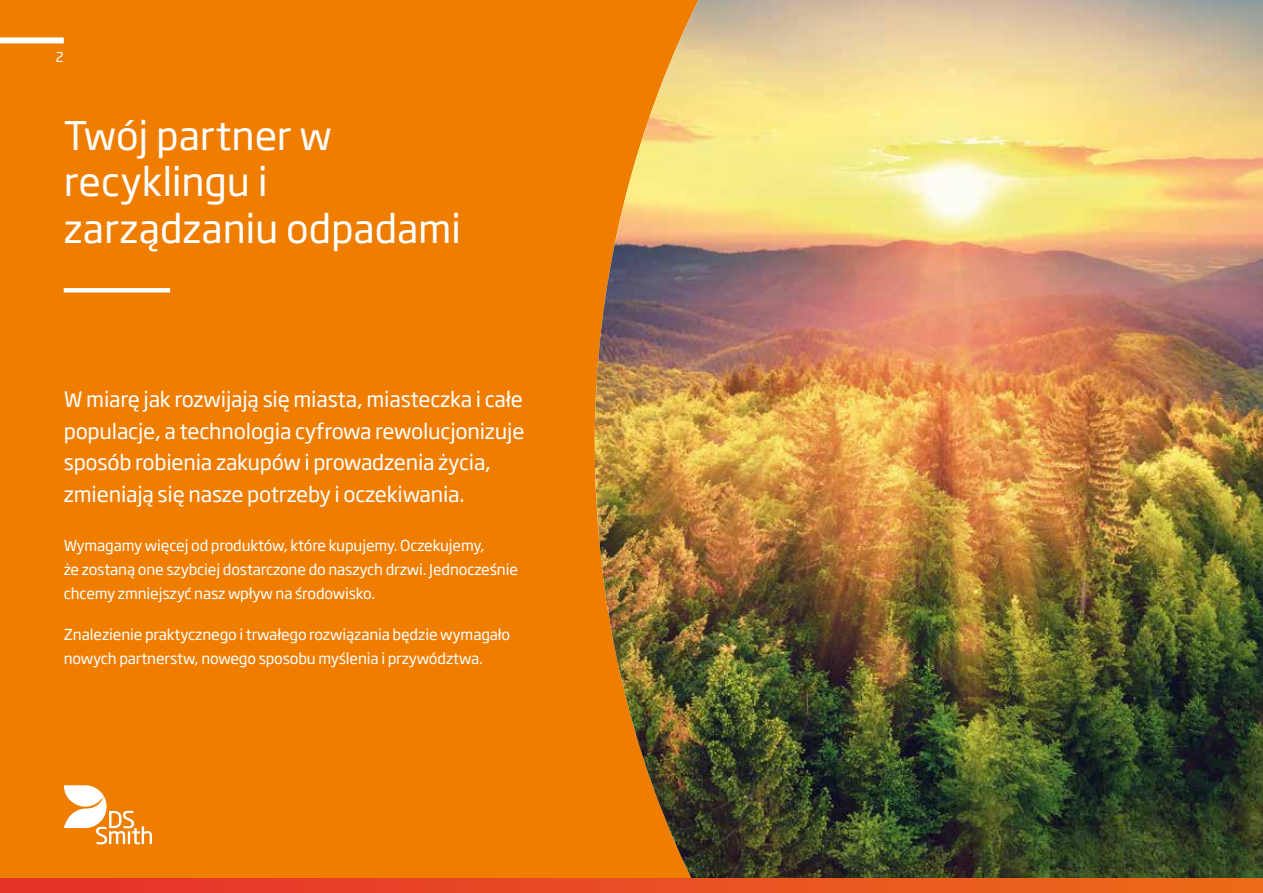
<style>
.page{position:relative;width:1263px;height:893px;background:#fff}
.page>*{position:absolute;margin:0;border:0;box-sizing:border-box;transform-origin:0 0}
.t1{font:39px/46.8px "Soho Gothic Pro";letter-spacing:-.005em;color:#fff}
.t2{font:21px/31.5px "Soho Gothic Pro";letter-spacing:-.01em;color:#fff}
.t3{font:15px/24px "Soho Gothic Pro";letter-spacing:-.01em;color:#fff}
.t4{font:13.5px "Soho Gothic Pro";color:#fff}
</style>
<div class="page">
<div style="left:0;top:0;width:1145px;height:893px;background:#ef7d00"></div>
<img style="left:595px;top:0;width:668px;height:878px">
<svg style="left:0;top:878px;width:1263px;height:15px;background:#e94d23"></svg>
<div style="left:0;top:37px;width:64px;height:6px;background:#fff"></div>
<div style="left:64px;top:288px;width:106px;height:5px;background:#fff"></div>
<svg style="left:64px;top:785px;width:88px;height:59px"></svg>
<p class="t4" style="left:56px;top:47px;width:9px">2</p>
<h1 class="t1" style="left:64px;top:110px;width:399px">Twój partner w recyklingu i zarządzaniu odpadami</h1>
<h2 class="t2" style="left:64px;top:383px;width:462px">W miarę jak rozwijają się miasta, miasteczka i całe populacje, a technologia cyfrowa rewolucjonizuje sposób robienia zakupów i prowadzenia życia, zmieniają się nasze potrzeby i oczekiwania.</h2>
<p class="t3" style="left:64px;top:533px;width:456px">Wymagamy więcej od produktów, które kupujemy. Oczekujemy,<br>że zostaną one szybciej dostarczone do naszych drzwi. Jednocześnie chcemy zmniejszyć nasz wpływ na środowisko.</p>
<p class="t3" style="left:64px;top:622px;width:448px">Znalezienie praktycznego i trwałego rozwiązania będzie wymagało nowych partnerstw, nowego sposobu myślenia i przywództwa.</p>
</div>
